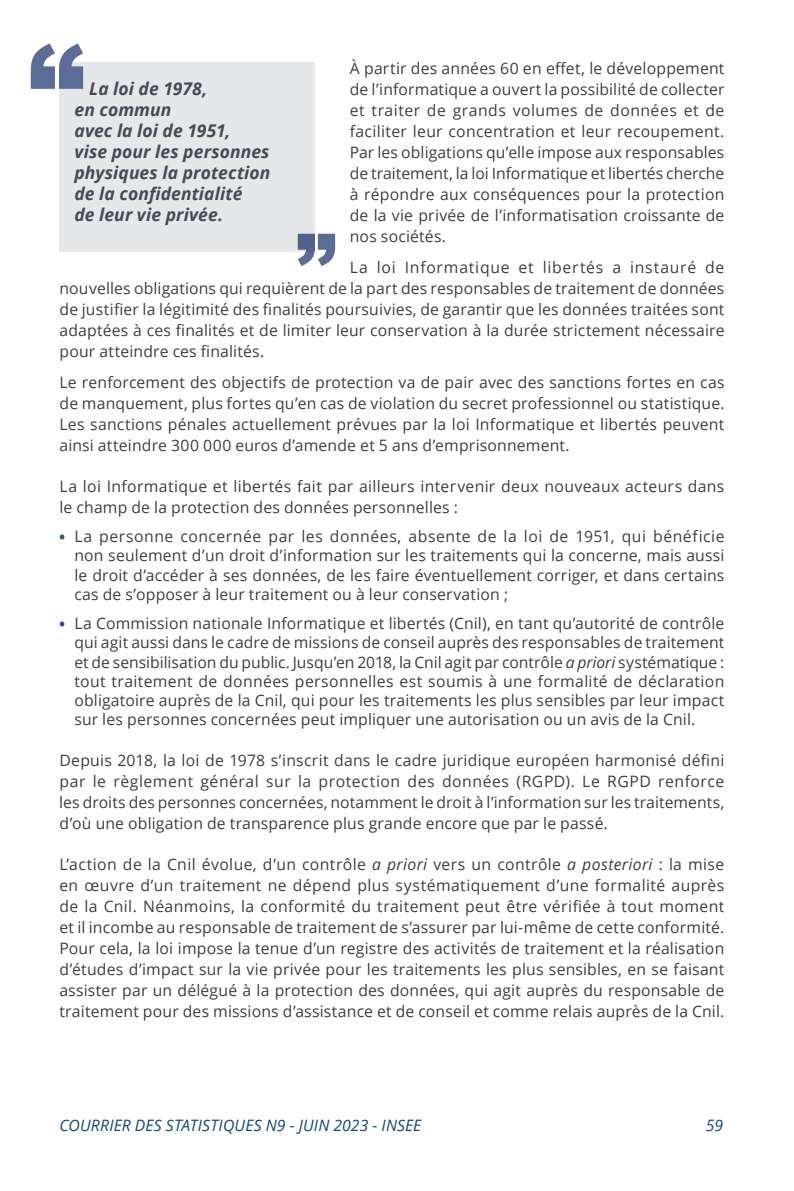
<style>
.page{position:relative;width:794px;height:1191px;background:#fff}
.page>*{position:absolute;margin:0;border:0;box-sizing:border-box;transform-origin:0 0}
.t1{font:italic 700 17.5px/21px "Open Sans";letter-spacing:.005em;color:#444b55}
.t2{font:15.75px/21px "Open Sans";letter-spacing:.01em;color:#3e3e3f;text-align:justify}
.t3{font:italic 15.75px "Open Sans";letter-spacing:.01em;color:#11487b}
.s1{font-weight:800;font-size:14px;color:#325384}
.s2{font-style:italic}
</style>
<div class="page">
<div style="left:60px;top:62px;width:255px;height:189px;background:#e6e7e9"></div>
<svg style="left:31px;top:43px;width:52px;height:46px"></svg>
<svg style="left:298px;top:234px;width:37px;height:32px"></svg>
<p class="t2" style="left:350px;top:57px;width:376px">À partir des années 60 en effet, le développement de l’informatique a ouvert la possibilité de collecter et traiter de grands volumes de données et de faciliter leur concentration et leur recoupement.<br>Par les obligations qu’elle impose aux responsables de traitement, la loi Informatique et libertés cherche à répondre aux conséquences pour la protection de la vie privée de l’informatisation croissante de nos sociétés.</p>
<p class="t2" style="left:59px;top:256px;width:666px;text-indent:290px">La loi Informatique et libertés a instauré de nouvelles obligations qui requièrent de la part des responsables de traitement de données de justifier la légitimité des finalités poursuivies, de garantir que les données traitées sont adaptées à ces finalités et de limiter leur conservation à la durée strictement nécessaire pour atteindre ces finalités.</p>
<p class="t2" style="left:59px;top:371px;width:666px">Le renforcement des objectifs de protection va de pair avec des sanctions fortes en cas de manquement, plus fortes qu’en cas de violation du secret professionnel ou statistique.<br>Les sanctions pénales actuellement prévues par la loi Informatique et libertés peuvent ainsi atteindre 300 000 euros d’amende et 5 ans d’emprisonnement.</p>
<p class="t2" style="left:59px;top:475px;width:666px">La loi Informatique et libertés fait par ailleurs intervenir deux nouveaux acteurs dans le champ de la protection des données personnelles :</p>
<p class="t2" style="left:74px;top:526px;width:651px;line-height:19.2px;text-indent:-15px"><span class="s1">•</span> La personne concernée par les données, absente de la loi de 1951, qui bénéficie non seulement d’un droit d’information sur les traitements qui la concerne, mais aussi le droit d’accéder à ses données, de les faire éventuellement corriger, et dans certains cas de s’opposer à leur traitement ou à leur conservation ;</p>
<p class="t2" style="left:74px;top:613px;width:651px;line-height:19.2px;text-indent:-15px"><span class="s1">•</span> La Commission nationale Informatique et libertés (Cnil), en tant qu’autorité de contrôle qui agit aussi dans le cadre de missions de conseil auprès des responsables de traitement et de sensibilisation du public. Jusqu’en 2018, la Cnil agit par contrôle <span class="s2">a priori</span> systématique : tout traitement de données personnelles est soumis à une formalité de déclaration obligatoire auprès de la Cnil, qui pour les traitements les plus sensibles par leur impact sur les personnes concernées peut impliquer une autorisation ou un avis de la Cnil.</p>
<p class="t2" style="left:59px;top:749px;width:666px">Depuis 2018, la loi de 1978 s’inscrit dans le cadre juridique européen harmonisé défini par le règlement général sur la protection des données (RGPD). Le RGPD renforce les droits des personnes concernées, notamment le droit à l’information sur les traitements, d’où une obligation de transparence plus grande encore que par le passé.</p>
<p class="t2" style="left:59px;top:853px;width:666px">L’action de la Cnil évolue, d’un contrôle <span class="s2">a priori</span> vers un contrôle <span class="s2">a posteriori</span> : la mise en œuvre d’un traitement ne dépend plus systématiquement d’une formalité auprès de la Cnil. Néanmoins, la conformité du traitement peut être vérifiée à tout moment et il incombe au responsable de traitement de s’assurer par lui-même de cette conformité.<br>Pour cela, la loi impose la tenue d’un registre des activités de traitement et la réalisation d’études d’impact sur la vie privée pour les traitements les plus sensibles, en se faisant assister par un délégué à la protection des données, qui agit auprès du responsable de traitement pour des missions d’assistance et de conseil et comme relais auprès de la Cnil.</p>
<p class="t1" style="left:74px;top:78px;width:197px;text-indent:15px">La loi de 1978,<br>en commun<br>avec la loi de 1951,<br>vise pour les personnes physiques la protection de la confidentialité<br>de leur vie privée.</p>
<p class="t3" style="left:60px;top:1114px;width:363px">COURRIER DES STATISTIQUES N9 - JUIN 2023 - INSEE</p>
<p class="t3" style="left:706px;top:1114px;width:19px">59</p>
</div>
